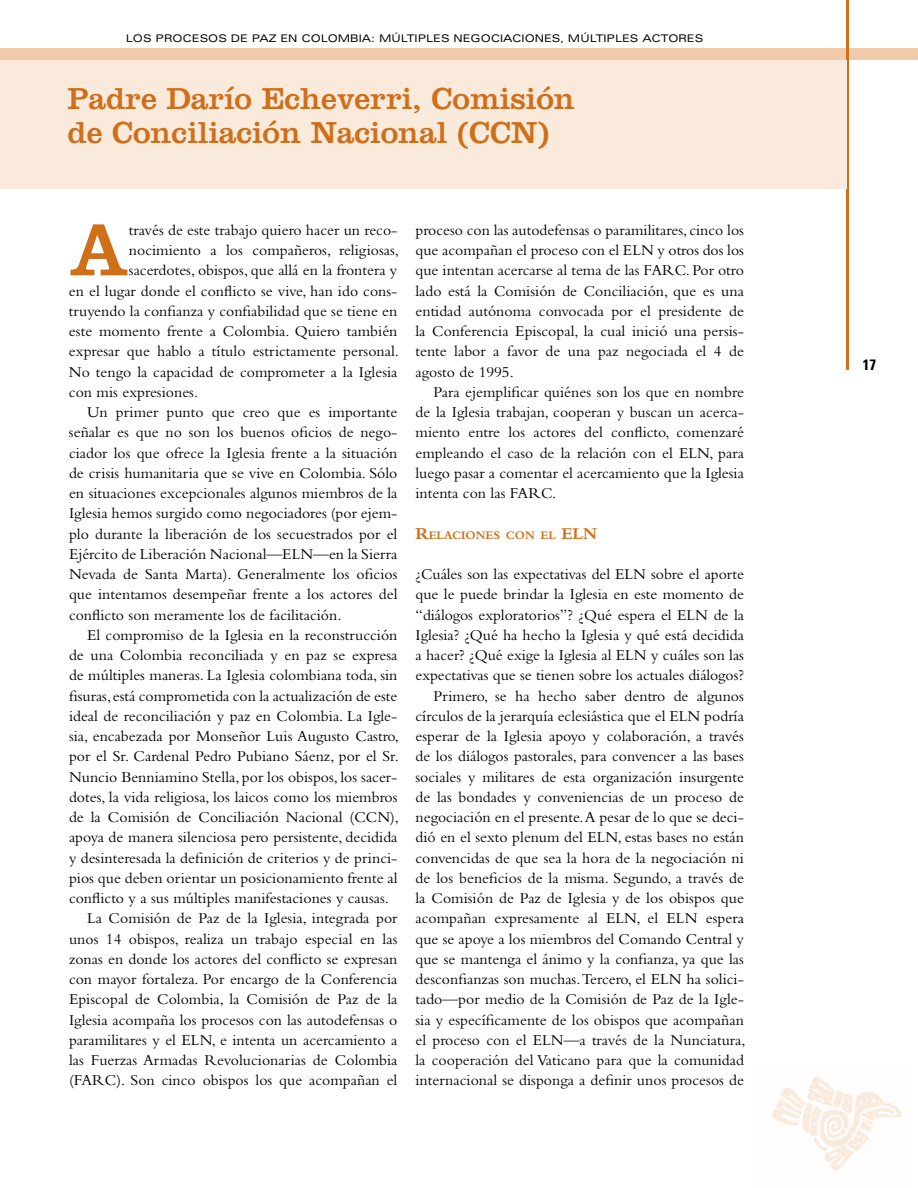
<style>
.page{position:relative;width:918px;height:1188px;background:#fff}
.page>*{position:absolute;margin:0;border:0;box-sizing:border-box;transform-origin:0 0}
.t1{font:76.8px "Clarendon";color:#d06f1a}
.t2{font:31.5px/34.5px "Clarendon";color:#d06f1a}
.t3{font:15.75px/20.2px "Bembo";color:#000;text-align:justify}
.t4{font:700 condensed 15px "Univers";color:#000}
.t5{font:700 12.15px "Bembo";color:#d06f1a}
.t6{font:expanded 10.5px "Univers";color:#000}
.s1{font-size:17.25px}
</style>
<div class="page">
<div style="left:0;top:48px;width:918px;height:12px;background:#f0caa9"></div>
<hr style="left:846px;top:0;width:3px;height:370px;background:#d06f1a">
<img style="left:772px;top:1077px;width:130px;height:94px">
<div style="left:0;top:60px;width:846px;height:128px;background:#f9eadc"></div>
<p class="t6" style="left:126px;top:34px;width:579px">LOS PROCESOS DE PAZ EN COLOMBIA: MÚLTIPLES NEGOCIACIONES, MÚLTIPLES ACTORES</p>
<h2 class="t2" style="left:68px;top:84px;width:509px">Padre Darío Echeverri, Comisión de Conciliación Nacional (CCN)</h2>
<h1 class="t1" style="left:69px;top:223px;width:61px">A</h1>
<p class="t3" style="left:129px;top:221px;width:270px">través de este trabajo quiero hacer un reco-</p>
<p class="t3" style="left:129px;top:241px;width:272px">nocimiento a los compañeros, religiosas,</p>
<p class="t3" style="left:129px;top:262px;width:270px">sacerdotes, obispos, que allá en la frontera y</p>
<p class="t3" style="left:69px;top:282px;width:330px">en el lugar donde el conflicto se vive, han ido cons-</p>
<p class="t3" style="left:69px;top:302px;width:330px">truyendo la confianza y confiabilidad que se tiene en</p>
<p class="t3" style="left:69px;top:322px;width:330px">este momento frente a Colombia. Quiero también</p>
<p class="t3" style="left:69px;top:343px;width:332px">expresar que hablo a título estrictamente personal.</p>
<p class="t3" style="left:69px;top:363px;width:330px">No tengo la capacidad de comprometer a la Iglesia</p>
<p class="t3" style="left:69px;top:383px;width:131px">con mis expresiones.</p>
<p class="t3" style="left:87px;top:403px;width:312px">Un primer punto que creo que es importante</p>
<p class="t3" style="left:69px;top:424px;width:330px">señalar es que no son los buenos oficios de nego-</p>
<p class="t3" style="left:69px;top:444px;width:330px">ciador los que ofrece la Iglesia frente a la situación</p>
<p class="t3" style="left:69px;top:464px;width:330px">de crisis humanitaria que se vive en Colombia. Sólo</p>
<p class="t3" style="left:69px;top:484px;width:330px">en situaciones excepcionales algunos miembros de la</p>
<p class="t3" style="left:69px;top:505px;width:330px">Iglesia hemos surgido como negociadores (por ejem-</p>
<p class="t3" style="left:69px;top:525px;width:330px">plo durante la liberación de los secuestrados por el</p>
<p class="t3" style="left:69px;top:545px;width:330px">Ejército de Liberación Nacional—ELN—en la Sierra</p>
<p class="t3" style="left:69px;top:565px;width:330px">Nevada de Santa Marta). Generalmente los oficios</p>
<p class="t3" style="left:69px;top:586px;width:330px">que intentamos desempeñar frente a los actores del</p>
<p class="t3" style="left:69px;top:606px;width:274px">conflicto son meramente los de facilitación.</p>
<p class="t3" style="left:87px;top:626px;width:312px">El compromiso de la Iglesia en la reconstrucción</p>
<p class="t3" style="left:69px;top:646px;width:330px">de una Colombia reconciliada y en paz se expresa</p>
<p class="t3" style="left:69px;top:667px;width:330px">de múltiples maneras. La Iglesia colombiana toda, sin</p>
<p class="t3" style="left:69px;top:687px;width:330px">fisuras, está comprometida con la actualización de este</p>
<p class="t3" style="left:69px;top:707px;width:330px">ideal de reconciliación y paz en Colombia. La Igle-</p>
<p class="t3" style="left:69px;top:727px;width:332px">sia, encabezada por Monseñor Luis Augusto Castro,</p>
<p class="t3" style="left:69px;top:748px;width:332px">por el Sr. Cardenal Pedro Pubiano Sáenz, por el Sr.</p>
<p class="t3" style="left:69px;top:768px;width:330px">Nuncio Benniamino Stella, por los obispos, los sacer-</p>
<p class="t3" style="left:69px;top:788px;width:330px">dotes, la vida religiosa, los laicos como los miembros</p>
<p class="t3" style="left:69px;top:808px;width:332px">de la Comisión de Conciliación Nacional (CCN),</p>
<p class="t3" style="left:69px;top:829px;width:330px">apoya de manera silenciosa pero persistente, decidida</p>
<p class="t3" style="left:69px;top:849px;width:330px">y desinteresada la definición de criterios y de princi-</p>
<p class="t3" style="left:69px;top:869px;width:330px">pios que deben orientar un posicionamiento frente al</p>
<p class="t3" style="left:69px;top:889px;width:322px">conflicto y a sus múltiples manifestaciones y causas.</p>
<p class="t3" style="left:87px;top:910px;width:312px">La Comisión de Paz de la Iglesia, integrada por</p>
<p class="t3" style="left:69px;top:930px;width:330px">unos 14 obispos, realiza un trabajo especial en las</p>
<p class="t3" style="left:69px;top:950px;width:330px">zonas en donde los actores del conflicto se expresan</p>
<p class="t3" style="left:69px;top:970px;width:330px">con mayor fortaleza. Por encargo de la Conferencia</p>
<p class="t3" style="left:69px;top:991px;width:330px">Episcopal de Colombia, la Comisión de Paz de la</p>
<p class="t3" style="left:69px;top:1011px;width:330px">Iglesia acompaña los procesos con las autodefensas o</p>
<p class="t3" style="left:69px;top:1031px;width:330px">paramilitares y el ELN, e intenta un acercamiento a</p>
<p class="t3" style="left:69px;top:1051px;width:330px">las Fuerzas Armadas Revolucionarias de Colombia</p>
<p class="t3" style="left:69px;top:1072px;width:330px">(FARC). Son cinco obispos los que acompañan el</p>
<p class="t3" style="left:416px;top:221px;width:330px">proceso con las autodefensas o paramilitares, cinco los que acompañan el proceso con el ELN y otros dos los que intentan acercarse al tema de las FARC. Por otro lado está la Comisión de Conciliación, que es una entidad autónoma convocada por el presidente de la Conferencia Episcopal, la cual inició una persis&shy;tente labor a favor de una paz negociada el 4 de agosto de 1995.</p>
<p class="t3" style="left:416px;top:383px;width:330px;text-indent:18px">Para ejemplificar quiénes son los que en nombre de la Iglesia trabajan, cooperan y buscan un acerca&shy;miento entre los actores del conflicto, comenzaré empleando el caso de la relación con el ELN, para luego pasar a comentar el acercamiento que la Iglesia intenta con las FARC.</p>
<p class="t5" style="left:416px;top:530px;width:183px"><span class="s1">R</span>ELACIONES CON EL <span class="s1">ELN</span></p>
<p class="t3" style="left:416px;top:565px;width:332px;text-align:right">¿Cuáles son las expectativas del ELN sobre el aporte que le puede brindar la Iglesia en este momento de “diálogos exploratorios”? ¿Qué espera el ELN de la Iglesia? ¿Qué ha hecho la Iglesia y qué está decidida a hacer? ¿Qué exige la Iglesia al ELN y cuáles son las expectativas que se tienen sobre los actuales diálogos?<br>Primero, se ha hecho saber dentro de algunos círculos de la jerarquía eclesiástica que el ELN podría esperar de la Iglesia apoyo y colaboración, a través de los diálogos pastorales, para convencer a las bases sociales y militares de esta organización insurgente de las bondades y conveniencias de un proceso de negociación en el presente. A pesar de lo que se deci&shy;dió en el sexto plenum del ELN, estas bases no están convencidas de que sea la hora de la negociación ni de los beneficios de la misma. Segundo, a través de la Comisión de Paz de Iglesia y de los obispos que acompañan expresamente al ELN, el ELN espera que se apoye a los miembros del Comando Central y que se mantenga el ánimo y la confianza, ya que las desconfianzas son muchas. Tercero, el ELN ha solici&shy;tado—por medio de la Comisión de Paz de la Igle&shy;sia y específicamente de los obispos que acompañan el proceso con el ELN—a través de la Nunciatura, la cooperación del Vaticano para que la comunidad internacional se disponga a definir unos procesos de</p>
<p class="t4" style="left:863px;top:359px;width:15px">17</p>
</div>
